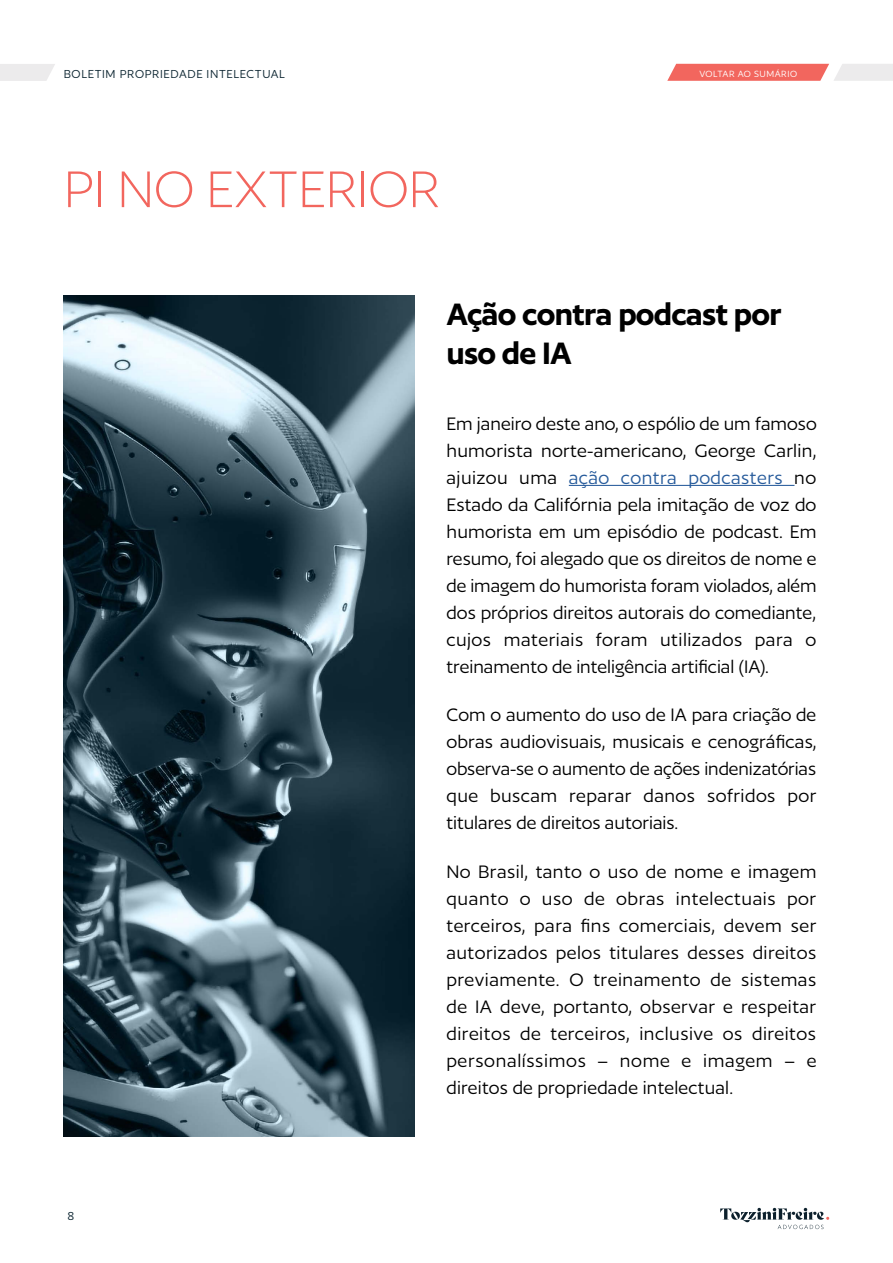
<style>
.page{position:relative;width:893px;height:1263px;background:#fff}
.page>*{position:absolute;margin:0;border:0;box-sizing:border-box;transform-origin:0 0}
.t1{font:300 60px "Author";color:#f2665e}
.t2{font:600 36px/39px "Author";letter-spacing:-.02em;color:#000}
.t3{font:21px/27px "Author";letter-spacing:.01em;color:#000;text-align:justify}
.t4{font:13.5px "Author";letter-spacing:.05em;color:#0b2430}
.t5{font:10.5px "Author";letter-spacing:.05em;color:#fff}
.s1{color:#275b9b}
</style>
<div class="page">
<svg style="left:720px;top:1208px;width:109px;height:21px"></svg>
<svg style="left:0;top:64px;width:55px;height:17px"></svg>
<svg style="left:667px;top:64px;width:226px;height:17px;background:#f1938e"></svg>
<hr style="left:569px;top:485px;width:225px;height:1px;background:#275b9b">
<img style="left:64px;top:295px;width:351px;height:841px">
<p class="t4" style="left:64px;top:67px;width:223px">BOLETIM PROPRIEDADE INTELECTUAL</p>
<h1 class="t1" style="left:64px;top:159px;width:378px">PI NO EXTERIOR</h1>
<p class="t5" style="left:699px;top:68px;width:99px">VOLTAR AO SUMÁRIO</p>
<h2 class="t2" style="left:446px;top:294px;width:337px">Ação contra podcast por uso de IA</h2>
<p class="t3" style="left:446px;top:410px;width:372px">Em janeiro deste ano, o espólio de um famoso humorista norte-americano, George Carlin, ajuizou uma <span class="s1">ação contra podcasters</span> no Estado da Califórnia pela imitação de voz do humorista em um episódio de podcast. Em resumo, foi alegado que os direitos de nome e de imagem do humorista foram violados, além dos próprios direitos autorais do comediante, cujos materiais foram utilizados para o treinamento de inteligência artificial (IA).</p>
<p class="t3" style="left:446px;top:701px;width:372px">Com o aumento do uso de IA para criação de obras audiovisuais, musicais e cenográficas, observa-se o aumento de ações indenizatórias que buscam reparar danos sofridos por titulares de direitos autoriais.</p>
<p class="t3" style="left:446px;top:858px;width:371px">No Brasil, tanto o uso de nome e imagem quanto o uso de obras intelectuais por terceiros, para fins comerciais, devem ser autorizados pelos titulares desses direitos previamente. O treinamento de sistemas de IA deve, portanto, observar e respeitar direitos de terceiros, inclusive os direitos personalíssimos – nome e imagem – e direitos de propriedade intelectual.</p>
<p class="t4" style="left:68px;top:1209px;width:8px">8</p>
</div>
